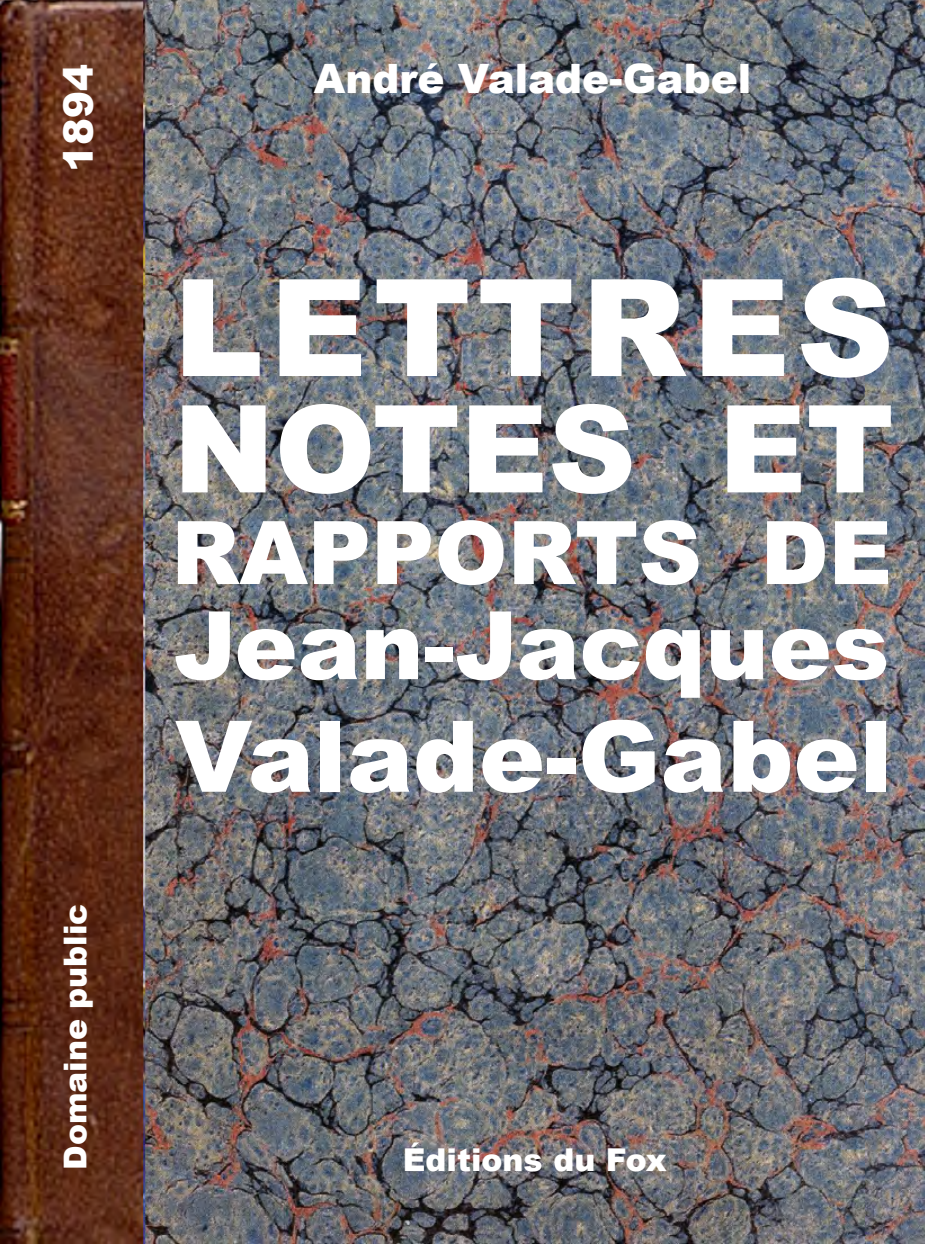
<style>
.page{position:relative;width:925px;height:1244px;background:#fff}
.page>*{position:absolute;margin:0;border:0;box-sizing:border-box;transform-origin:0 0}
.Texte_domaine_public{font:900 135px "Arial";letter-spacing:.045em;color:#fff}
.Texte_domaine_public-2{font:900 121.5px "Arial";color:#fff}
.Texte_domaine_public-3{font:900 99px "Arial";color:#fff}
.Texte_domaine_public-4{font:900 94.5px "Arial";color:#fff}
.Texte_domaine_public-5{font:900 87.75px "Arial";color:#fff}
.Texte_domaine_public-6{font:900 40.5px "Arial";color:#fff}
.t1{font:900 31.5px "Arial";color:#fff}
</style>
<div class="page">
<img style="left:0;top:0;width:925px;height:1244px">
<p class="Texte_domaine_public-6" style="left:49px;top:172px;width:110px;rotate:-90deg">1894</p>
<p class="t1" style="left:52px;top:1169px;width:268px;rotate:-90deg">Domaine public</p>
<p class="Texte_domaine_public-6" style="left:314px;top:49px;width:439px">André Valade-Gabel</p>
<p class="Texte_domaine_public" style="left:173px;top:230px;width:722px">LETTRES</p>
<p class="Texte_domaine_public-2" style="left:173px;top:361px;width:722px">NOTES ET</p>
<p class="Texte_domaine_public-5" style="left:171px;top:489px;width:722px">RAPPORTS DE</p>
<p class="Texte_domaine_public-4" style="left:174px;top:577px;width:717px">Jean-Jacques</p>
<p class="Texte_domaine_public-3" style="left:175px;top:684px;width:719px">Valade-Gabel</p>
<p class="t1" style="left:403px;top:1136px;width:265px">Éditions du Fox</p>
</div>
